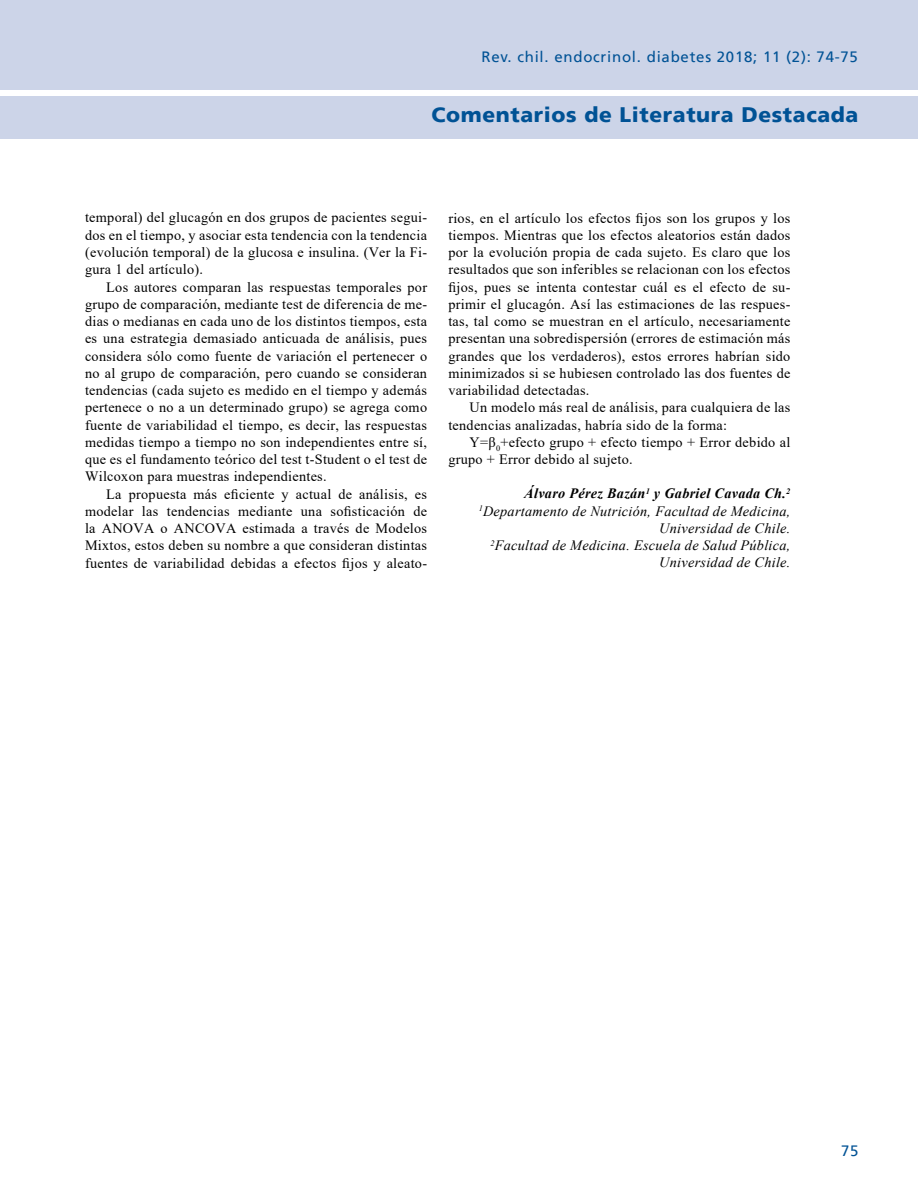
<style>
.page{position:relative;width:918px;height:1188px;background:#fff}
.page>*{position:absolute;margin:0;border:0;box-sizing:border-box;transform-origin:0 0}
.t1{font:900 21px "Frutiger LT";letter-spacing:.03em;color:#005295}
.t2{font:15px "Frutiger LT";letter-spacing:.05em;color:#005295}
.t3{font:14.25px/17.2px "Times New Roman";letter-spacing:.02em;color:#000;text-align:justify}
.t4{font:italic 14.25px/17.2px "Times New Roman";letter-spacing:.02em;color:#000;text-align:right}
.s1{font-weight:700}
</style>
<div class="page">
<div style="left:0;top:96px;width:918px;height:42px;background:#ccd4e8"></div>
<div style="left:0;top:0;width:918px;height:90px;background:#ccd4e8"></div>
<p class="t2" style="left:481px;top:48px;width:378px">Rev. chil. endocrinol. diabetes 2018; 11 (2): 74-75</p>
<h1 class="t1" style="left:432px;top:102px;width:428px">Comentarios de Literatura Destacada</h1>
<p class="t3" style="left:85px;top:209px;width:344px">temporal) del glucagón en dos grupos de pacientes segui&shy;dos en el tiempo, y asociar esta tendencia con la tendencia (evolución temporal) de la glucosa e insulina. (Ver la Fi&shy;gura 1 del artículo).</p>
<p class="t3" style="left:85px;top:278px;width:344px;text-indent:21px">Los autores comparan las respuestas temporales por grupo de comparación, mediante test de diferencia de me&shy;dias o medianas en cada uno de los distintos tiempos, esta es una estrategia demasiado anticuada de análisis, pues considera sólo como fuente de variación el pertenecer o no al grupo de comparación, pero cuando se consideran tendencias (cada sujeto es medido en el tiempo y además pertenece o no a un determinado grupo) se agrega como fuente de variabilidad el tiempo, es decir, las respuestas medidas tiempo a tiempo no son independientes entre sí, que es el fundamento teórico del test t-Student o el test de Wilcoxon para muestras independientes.</p>
<p class="t3" style="left:85px;top:485px;width:344px;text-indent:21px">La propuesta más eficiente y actual de análisis, es modelar las tendencias mediante una sofisticación de la ANOVA o ANCOVA estimada a través de Modelos Mixtos, estos deben su nombre a que consideran distintas fuentes de variabilidad debidas a efectos fijos y aleato-</p>
<p class="t3" style="left:448px;top:209px;width:344px">rios, en el artículo los efectos fijos son los grupos y los tiempos. Mientras que los efectos aleatorios están dados por la evolución propia de cada sujeto. Es claro que los resultados que son inferibles se relacionan con los efectos fijos, pues se intenta contestar cuál es el efecto de su&shy;primir el glucagón. Así las estimaciones de las respues&shy;tas, tal como se muestran en el artículo, necesariamente presentan una sobredispersión (errores de estimación más grandes que los verdaderos), estos errores habrían sido minimizados si se hubiesen controlado las dos fuentes de variabilidad detectadas.</p>
<p class="t3" style="left:448px;top:399px;width:344px;text-indent:21px">Un modelo más real de análisis, para cualquiera de las tendencias analizadas, habría sido de la forma:</p>
<p class="t3" style="left:448px;top:433px;width:344px;text-indent:21px">Y=β<sub>0</sub>+efecto grupo + efecto tiempo + Error debido al grupo + Error debido al sujeto.</p>
<p class="t4" style="left:479px;top:485px;width:313px"><span class="s1">Álvaro Pérez Bazán</span><sup>1</sup> <span class="s1">y Gabriel Cavada Ch.</span><sup>2<br></sup><sup>1</sup>Departamento de Nutrición, Facultad de Medicina, Universidad de Chile.<br><sup>2</sup>Facultad de Medicina. Escuela de Salud Pública, Universidad de Chile.</p>
<p class="t2" style="left:841px;top:1142px;width:19px">75</p>
</div>
